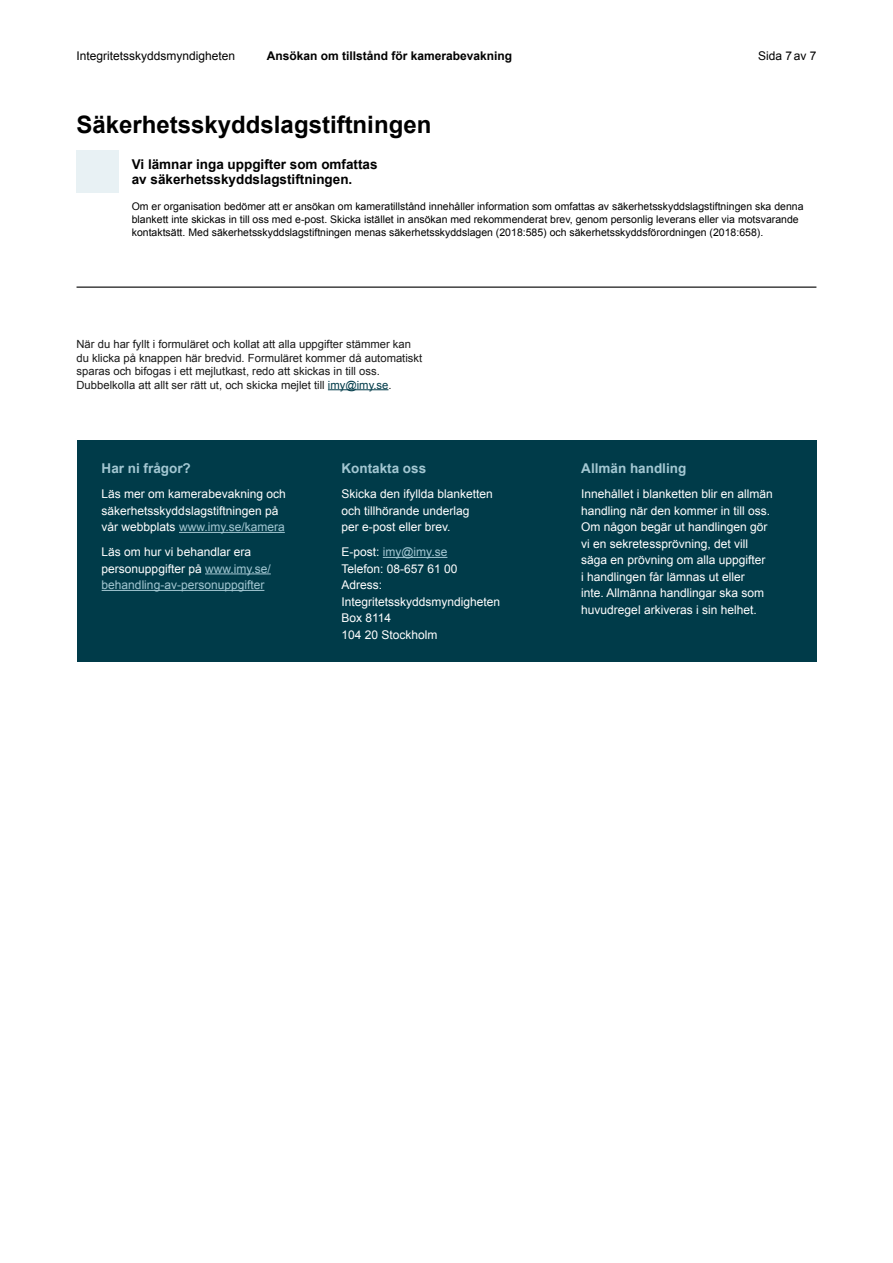
<style>
.page{position:relative;width:893px;height:1263px;background:#fff}
.page>*{position:absolute;margin:0;border:0;box-sizing:border-box;transform-origin:0 0}
.t1{font:700 24px "Arial";color:#000}
.t2{font:700 13.5px/15px "Arial";color:#000}
.t3{font:700 13.5px "Arial";color:#a3c7d2}
.t4{font:12px/16.5px "Arial";color:#fff}
.t5{font:12px/16.5px "Arial";color:#a3c7d2}
.t6{font:12px "Arial";color:#000}
.t7{font:700 12px "Arial";color:#000}
.t8{font:11.25px/13.5px "Arial";color:#1a1a1a}
.t9{font:10.5px/12.6px "Arial";color:#000}
.s1{color:#003b49}
.s2{color:#a3c7d2}
.s3{color:#fff}
</style>
<div class="page">
<hr style="left:77px;top:287px;width:739px;height:1px;background:#000">
<div style="left:77px;top:150px;width:42px;height:43px;background:#e8f1f4"></div>
<hr style="left:328px;top:389px;width:60px;height:1px;background:#003b49">
<div style="left:77px;top:441px;width:739px;height:221px;background:#003b49"></div>
<hr style="left:179px;top:532px;width:106px;height:1px;background:#a3c7d2">
<hr style="left:205px;top:573px;width:66px;height:1px;background:#a3c7d2">
<hr style="left:102px;top:590px;width:162px;height:1px;background:#a3c7d2">
<hr style="left:383px;top:557px;width:64px;height:1px;background:#a3c7d2">
<p class="t6" style="left:77px;top:48px;width:160px">Integritetsskyddsmyndigheten</p>
<p class="t7" style="left:267px;top:48px;width:247px">Ansökan om tillstånd för kamerabevakning</p>
<p class="t6" style="left:758px;top:48px;width:60px">Sida 7av 7</p>
<h1 class="t1" style="left:77px;top:109px;width:356px">Säkerhetsskyddslagstiftningen</h1>
<p class="t2" style="left:132px;top:157px;width:247px">Vi lämnar inga uppgifter som omfattas av säkerhetsskyddslagstiftningen.</p>
<p class="t9" style="left:132px;top:200px;width:673px">Om er organisation bedömer att er ansökan om kameratillstånd innehåller information som omfattas av säkerhetsskyddslagstiftningen ska denna blankett inte skickas in till oss med e-post. Skicka istället in ansökan med rekommenderat brev, genom personlig leverans eller via motsvarande kontaktsätt. Med säkerhetsskyddslagstiftningen menas säkerhetsskyddslagen (2018:585) och säkerhetsskyddsförordningen (2018:658).</p>
<p class="t8" style="left:77px;top:337px;width:347px">När du har fyllt i formuläret och kollat att alla uppgifter stämmer kan du klicka på knappen här bredvid. Formuläret kommer då automatiskt sparas och bifogas i ett mejlutkast, redo att skickas in till oss.<br>Dubbelkolla att allt ser rätt ut, och skicka mejlet till <span class="s1">imy@imy.se</span>.</p>
<p class="t3" style="left:102px;top:459px;width:91px">Har ni frågor?</p>
<p class="t4" style="left:102px;top:486px;width:186px">Läs mer om kamerabevakning och säkerhetsskyddslagstiftningen på vår webbplats <span class="s2">www.imy.se/kamera</span></p>
<p class="t5" style="left:102px;top:544px;width:171px"><span class="s3">Läs om hur vi behandlar era personuppgifter på</span> www.imy.se/ behandling-av-personuppgifter</p>
<p class="t3" style="left:341px;top:459px;width:86px">Kontakta oss</p>
<p class="t4" style="left:341px;top:486px;width:153px">Skicka den ifyllda blanketten och tillhörande underlag<br>per e-post eller brev.</p>
<p class="t4" style="left:341px;top:544px;width:160px">E-post: <span class="s2">imy@imy.se<br></span>Telefon: 08-657 61 00<br>Adress:<br>Integritetsskyddsmyndigheten<br>Box 8114<br>104 20 Stockholm</p>
<p class="t3" style="left:581px;top:459px;width:107px">Allmän handling</p>
<p class="t4" style="left:581px;top:486px;width:193px">Innehållet i blanketten blir en allmän handling när den kommer in till oss.<br>Om någon begär ut handlingen gör vi en sekretessprövning, det vill säga en prövning om alla uppgifter<br>i handlingen får lämnas ut eller<br>inte. Allmänna handlingar ska som huvudregel arkiveras i sin helhet.</p>
</div>
